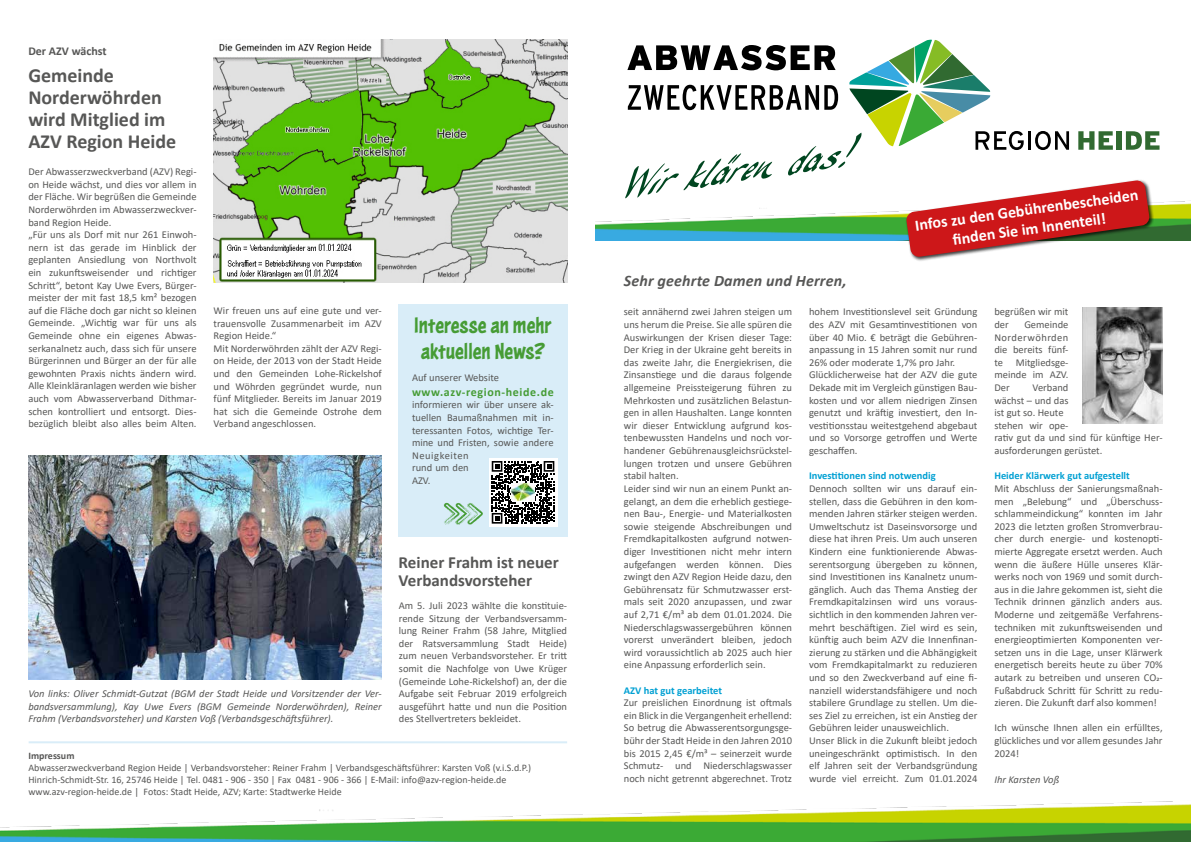
<style>
.page{position:relative;width:1191px;height:842px;background:#fff}
.page>*{position:absolute;margin:0;border:0;box-sizing:border-box;transform-origin:0 0}
.t1{font:24px/26px "Astounder Squared LCBB";color:#469c35}
.t2{font:700 20px/22px "Calibri";color:#575756}
.t3{font:700 17px/18px "Calibri";color:#575756}
.t4{font:700 16px/19.2px "Calibri";color:#fff;text-align:center}
.t5{font:italic 700 16px "Calibri";letter-spacing:.01em;color:#575756}
.t6{font:700 12px "Calibri";letter-spacing:.05em;color:#469c35}
.t7{font:700 12px "Calibri";color:#575756}
.t8{font:10.5px/12.6px "Calibri";color:#575756}
.t9{font:italic 10.5px/12.6px "Calibri";color:#575756;text-align:justify}
.t10{font:700 10.5px "Calibri";color:#00a0d3}
.t11{font:10px/12px "Calibri";color:#575756}
.t12{font:700 10px "Calibri";color:#575756}
</style>
<div class="page">
<img style="left:1082px;top:308px;width:80px;height:116px">
<div style="left:398px;top:304px;width:169px;height:233px;background:#d9edf8"></div>
<img style="left:596px;top:200px;width:595px;height:40px">
<div style="left:905px;top:179px;width:249px;height:83px;background:#000;opacity:.75"></div>
<svg style="left:625px;top:40px;width:534px;height:217px"></svg>
<img style="left:0;top:801px;width:1191px;height:41px">
<hr style="left:29px;top:741px;width:538px;height:2px;background:#d9edf8">
<svg style="left:444px;top:503px;width:39px;height:22px"></svg>
<img style="left:28px;top:455px;width:354px;height:224px">
<img style="left:214px;top:40px;width:353px;height:242px">
<svg style="left:489px;top:458px;width:68px;height:69px"></svg>
<svg style="left:492px;top:461px;width:62px;height:63px;background:#616161"></svg>
<img style="left:511px;top:484px;width:23px;height:17px">
<p class="t7" style="left:28px;top:42px;width:80px">Der AZV wächst</p>
<h2 class="t2" style="left:28px;top:64px;width:149px">Gemeinde<br>Norderwöhrden wird Mitglied im<br>AZV Region Heide</h2>
<p class="t8" style="left:28px;top:165px;width:170px">Der Abwasserzweckverband (AZV) Regi&shy;on Heide wächst, und dies vor allem in der Fläche. Wir begrüßen die Gemeinde Norderwöhrden im Abwasserzweckver&shy;band Region Heide.<br>„Für uns als Dorf mit nur 261 Einwoh&shy;nern ist das gerade im Hinblick der geplanten Ansiedlung von Northvolt ein zukunftsweisender und richtiger Schritt“, betont Kay Uwe Evers, Bürger&shy;meister der mit fast 18,5 km² bezogen auf die Fläche doch gar nicht so kleinen Gemeinde. „Wichtig war für uns als Gemeinde ohne ein eigenes Abwas&shy;serkanalnetz auch, dass sich für unsere Bürgerinnen und Bürger an der für alle gewohnten Praxis nichts ändern wird.<br>Alle Kleinkläranlagen werden wie bisher auch vom Abwasserverband Dithmar&shy;schen kontrolliert und entsorgt. Dies&shy;bezüglich bleibt also alles beim Alten.</p>
<p class="t8" style="left:214px;top:304px;width:170px">Wir freuen uns auf eine gute und ver&shy;trauensvolle Zusammenarbeit im AZV<br>Region Heide.“<br>Mit Norderwöhrden zählt der AZV Regi&shy;on Heide, der 2013 von der Stadt Heide und den Gemeinden Lohe-Rickelshof und Wöhrden gegründet wurde, nun fünf Mitglieder. Bereits im Januar 2019 hat sich die Gemeinde Ostrohe dem<br>Verband angeschlossen.</p>
<h1 class="t1" style="left:414px;top:312px;width:139px">Interesse an mehr aktuellen News?</h1>
<p class="t8" style="left:412px;top:371px;width:89px">Auf unserer Website</p>
<p class="t6" style="left:412px;top:383px;width:143px">www.azv-region-heide.de</p>
<p class="t8" style="left:412px;top:398px;width:143px">informieren wir über unsere ak&shy;tuellen Baumaßnahmen mit in&shy;teressanten Fotos, wichtige Ter&shy;mine und Fristen, sowie andere<br>Neuigkeiten<br>rund um den<br>AZV.</p>
<h3 class="t3" style="left:398px;top:553px;width:162px">Reiner Frahm ist neuer<br>Verbandsvorsteher</h3>
<p class="t9" style="left:28px;top:687px;width:355px">Von links: Oliver Schmidt-Gutzat (BGM der Stadt Heide und Vorsitzender der Ver&shy;bandsversammlung), Kay Uwe Evers (BGM Gemeinde Norderwöhrden), Reiner Frahm (Verbandsvorsteher) und Karsten Voß (Verbandsgeschäftsführer).</p>
<p class="t8" style="left:399px;top:599px;width:170px;text-align:justify">Am 5. Juli 2023 wählte die konstituie&shy;rende Sitzung der Verbandsversamm&shy;lung Reiner Frahm (58 Jahre, Mitglied der Ratsversammlung Stadt Heide) zum neuen Verbandsvorsteher. Er tritt somit die Nachfolge von Uwe Krüger (Gemeinde Lohe-Rickelshof) an, der die Aufgabe seit Februar 2019 erfolgreich ausgeführt hatte und nun die Position des Stellvertreters bekleidet.</p>
<p class="t12" style="left:28px;top:748px;width:48px">Impressum</p>
<p class="t11" style="left:28px;top:761px;width:504px">Abwasserzweckverband Region Heide | Verbandsvorsteher: Reiner Frahm | Verbandsgeschäftsführer: Karsten Voß (v.i.S.d.P.)<br>Hinrich-Schmidt-Str. 16, 25746 Heide | Tel. 0481 - 906 - 350 | Fax 0481 - 906 - 366 | E-Mail: info@azv-region-heide.de www.azv-region-heide.de | Fotos: Stadt Heide, AZV; Karte: Stadtwerke Heide</p>
<h3 class="t5" style="left:624px;top:269px;width:224px">Sehr geehrte Damen und Herren,</h3>
<h3 class="t4" style="left:913px;top:216px;width:227px;rotate:-8deg">Infos zu den Gebührenbescheiden fi nden Sie im Innenteil!</h3>
<p class="t8" style="left:624px;top:305px;width:170px">seit annähernd zwei Jahren steigen um uns herum die Preise. Sie alle spüren die Auswirkungen der Krisen dieser Tage:<br>Der Krieg in der Ukraine geht bereits in das zweite Jahr, die Energiekrisen, die Zinsanstiege und die daraus folgende allgemeine Preissteigerung führen zu Mehrkosten und zusätzlichen Belastun&shy;gen in allen Haushalten. Lange konnten wir dieser Entwicklung aufgrund kos&shy;tenbewussten Handelns und noch vor&shy;handener Gebührenausgleichsrückstel&shy;lungen trotzen und unsere Gebühren stabil halten.<br>Leider sind wir nun an einem Punkt an&shy;gelangt, an dem die erheblich gestiege&shy;nen Bau-, Energie- und Materialkosten sowie steigende Abschreibungen und Fremdkapitalkosten aufgrund notwen&shy;diger Investitionen nicht mehr intern aufgefangen werden können. Dies zwingt den AZV Region Heide dazu, den Gebührensatz für Schmutzwasser erst&shy;mals seit 2020 anzupassen, und zwar auf 2,71 €/m³ ab dem 01.01.2024. Die Niederschlagswassergebühren können vorerst unverändert bleiben, jedoch wird voraussichtlich ab 2025 auch hier eine Anpassung erforderlich sein.</p>
<p class="t10" style="left:624px;top:683px;width:100px">AZV hat gut gearbeitet</p>
<p class="t8" style="left:624px;top:696px;width:170px;text-align:justify">Zur preislichen Einordnung ist oftmals ein Blick in die Vergangenheit erhellend:<br>So betrug die Abwasserentsorgungsge&shy;bühr der Stadt Heide in den Jahren 2010 bis 2015 2,45 €/m³ – seinerzeit wurde Schmutz- und Niederschlagswasser noch nicht getrennt abgerechnet. Trotz</p>
<p class="t8" style="left:809px;top:305px;width:170px">hohem Investitionslevel seit Gründung des AZV mit Gesamtinvestitionen von über 40 Mio. € beträgt die Gebühren&shy;anpassung in 15 Jahren somit nur rund 26% oder moderate 1,7% pro Jahr.<br>Glücklicherweise hat der AZV die gute Dekade mit im Vergleich günstigen Bau&shy;kosten und vor allem niedrigen Zinsen genutzt und kräftig investiert, den In&shy;vestitionsstau weitestgehend abgebaut und so Vorsorge getroffen und Werte geschaffen.</p>
<p class="t10" style="left:809px;top:468px;width:128px">Investitionen sind notwendig</p>
<p class="t8" style="left:809px;top:482px;width:170px">Dennoch sollten wir uns darauf ein&shy;stellen, dass die Gebühren in den kom&shy;menden Jahren stärker steigen werden.<br>Umweltschutz ist Daseinsvorsorge und diese hat ihren Preis. Um auch unseren Kindern eine funktionierende Abwas&shy;serentsorgung übergeben zu können, sind Investitionen ins Kanalnetz unum&shy;gänglich. Auch das Thema Anstieg der Fremdkapitalzinsen wird uns voraus&shy;sichtlich in den kommenden Jahren ver&shy;mehrt beschäftigen. Ziel wird es sein, künftig auch beim AZV die Innenfinan&shy;zierung zu stärken und die Abhängigkeit vom Fremdkapitalmarkt zu reduzieren und so den Zweckverband auf eine fi&shy;nanziell widerstandsfähigere und noch stabilere Grundlage zu stellen. Um die&shy;ses Ziel zu erreichen, ist ein Anstieg der Gebühren leider unausweichlich.<br>Unser Blick in die Zukunft bleibt jedoch uneingeschränkt optimistisch. In den elf Jahren seit der Verbandsgründung wurde viel erreicht. Zum 01.01.2024</p>
<p class="t8" style="left:994px;top:305px;width:76px">begrüßen wir mit der</p>
<p class="t8" style="left:994px;top:318px;width:76px;text-align:justify;text-indent:30px">Gemeinde Norderwöhrden die bereits fünf&shy;te Mitgliedsge&shy;meinde im AZV.<br>Der</p>
<p class="t8" style="left:994px;top:381px;width:170px;text-indent:38px">Verband<br>wächst – und das<br>ist gut so. Heute<br>stehen wir ope-<br>rativ gut da und sind für künftige Her&shy;ausforderungen gerüstet.</p>
<p class="t10" style="left:994px;top:468px;width:137px">Heider Klärwerk gut aufgestellt</p>
<p class="t8" style="left:994px;top:482px;width:170px;text-align:justify">Mit Abschluss der Sanierungsmaßnah&shy;men „Belebung“ und „Überschuss&shy;schlammeindickung“ konnten im Jahr 2023 die letzten großen Stromverbrau&shy;cher durch energie- und kostenopti&shy;mierte Aggregate ersetzt werden. Auch wenn die äußere Hülle unseres Klär&shy;werks noch von 1969 und somit durch&shy;aus in die Jahre gekommen ist, sieht die Technik drinnen gänzlich anders aus.<br>Moderne und zeitgemäße Verfahrens&shy;techniken mit zukunftsweisenden und energieoptimierten Komponenten ver&shy;setzen uns in die Lage, unser Klärwerk energetisch bereits heute zu über 70% autark zu betreiben und unseren CO2- Fußabdruck Schritt für Schritt zu redu&shy;zieren. Die Zukunft darf also kommen!</p>
<p class="t8" style="left:994px;top:721px;width:170px;text-align:justify">Ich wünsche Ihnen allen ein erfülltes, glückliches und vor allem gesundes Jahr 2024!</p>
<p class="t9" style="left:994px;top:772px;width:66px">Ihr Karsten Voß</p>
</div>
